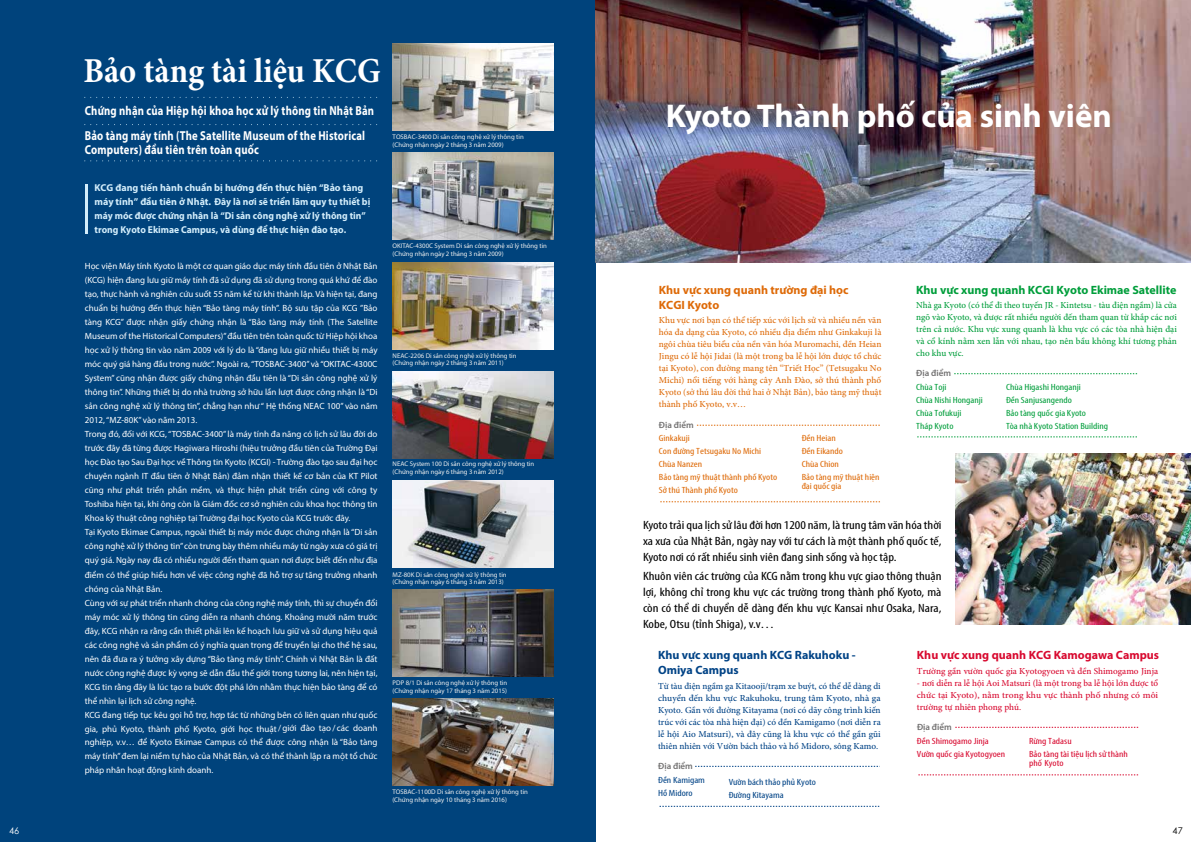
<style>
.page{position:relative;width:1191px;height:842px;background:#fff}
.page>*{position:absolute;margin:0;border:0;box-sizing:border-box;transform-origin:0 0}
.t1{font:700 35px "Minion Pro";color:#fff;scale:.93 1}
.t2{font:700 33px "Myriad Pro";color:#fff}
.t3{font:700 13px/25.3px "Myriad Pro";letter-spacing:.015em;color:#fff;scale:.82 1}
.t4{font:condensed 12px/16px "Myriad Pro";color:#000;text-align:justify;scale:1.19 1}
.t5{font:700 12px "Myriad Pro";color:#009e3b}
.t6{font:700 12px/15px "Myriad Pro";color:#004386}
.t7{font:700 12px/15px "Myriad Pro";color:#de6a08}
.t8{font:700 12px "Myriad Pro";color:#d8092f}
.t9{font:700 10px/14px "Myriad Pro";color:#d3edfb}
.t10{font:500 9.2px/12px "Minion Pro";color:#de6a08;text-align:justify}
.t11{font:500 9.2px/12px "Minion Pro";color:#004386;text-align:justify}
.t12{font:500 9.2px/12px "Minion Pro";color:#009e3b;text-align:justify}
.t13{font:500 9.2px/12px "Minion Pro";color:#d8092f;text-align:justify}
.t14{font:9.2px "Century Gothic";color:#fff}
.t15{font:9.2px "Century Gothic";color:#000}
.t16{font:9px/14px "Myriad Pro";color:#fff}
.t17{font:condensed 9px/13px "Myriad Pro";color:#de6a08;scale:1.2 1}
.t18{font:condensed 9px/13px "Myriad Pro";color:#009e3b;scale:1.2 1}
.t19{font:condensed 9px/13px "Myriad Pro";color:#d8092f;scale:1.2 1}
.t20{font:condensed 9px/13px "Myriad Pro";color:#004386;scale:1.2 1}
.t21{font:600 9px "Myriad Pro";color:#727171}
.t22{font:6.7px/7.8px "Myriad Pro";color:#efefef}
.s1{font-family:"Koz Go Pro"}
</style>
<div class="page">
<div style="left:0;top:0;width:596px;height:842px;background:#00437c"></div>
<img style="left:596px;top:0;width:595px;height:263px">
<img style="left:955px;top:453px;width:236px;height:172px">
<img style="left:393px;top:481px;width:161px;height:87px">
<img style="left:393px;top:262px;width:161px;height:87px">
<img style="left:393px;top:371px;width:161px;height:87px">
<img style="left:392px;top:44px;width:161px;height:87px">
<img style="left:393px;top:153px;width:161px;height:87px">
<svg style="left:85px;top:97px;width:293px;height:1px"></svg>
<img style="left:392px;top:590px;width:161px;height:87px">
<img style="left:393px;top:698px;width:161px;height:88px">
<svg style="left:85px;top:124px;width:293px;height:1px"></svg>
<svg style="left:85px;top:160px;width:293px;height:1px"></svg>
<hr style="left:85px;top:184px;width:3px;height:49px;background:#d3edfb">
<svg style="left:955px;top:727px;width:183px;height:1px"></svg>
<svg style="left:918px;top:775px;width:220px;height:1px"></svg>
<svg style="left:954px;top:373px;width:183px;height:1px"></svg>
<svg style="left:917px;top:437px;width:220px;height:1px"></svg>
<svg style="left:695px;top:766px;width:183px;height:1px"></svg>
<svg style="left:659px;top:806px;width:220px;height:1px"></svg>
<svg style="left:697px;top:425px;width:183px;height:1px"></svg>
<svg style="left:660px;top:502px;width:220px;height:1px"></svg>
<h1 class="t1" style="left:83px;top:47px;width:321px">Bảo tàng tài liệu KCG</h1>
<h3 class="t3" style="left:85px;top:97px;width:354px">Chứng nhận của Hiệp hội khoa học xử lý thông tin Nhật Bản<br>Bảo tàng máy tính (The Satellite Museum of the Historical</h3>
<h3 class="t3" style="left:85px;top:136px;width:214px">Computers) đầu tiên trên toàn quốc</h3>
<p class="t9" style="left:94px;top:180px;width:277px">KCG đang tiến hành chuẩn bị hướng đến thực hiện “Bảo tàng máy tính” đầu tiên ở Nhật. Đây là nơi sẽ triển lãm quy tụ thiết bị máy móc được chứng nhận là “Di sản công nghệ xử lý thông tin” trong Kyoto Ekimae Campus, và dùng để thực hiện đào tạo.</p>
<p class="t16" style="left:85px;top:259px;width:294px">Học viện Máy tính Kyoto là một cơ quan giáo dục máy tính đầu tiên ở Nhật Bản (KCG) hiện đang lưu giữ máy tính đã sử dụng đã sử dụng trong quá khứ để đào tạo, thực hành và nghiên cứu suốt 55 năm kể từ khi thành lập. Và hiện tại, đang chuẩn bị hướng đến thực hiện “Bảo tàng máy tính”. Bộ sưu tập của KCG ”Bảo tàng KCG” được nhận giấy chứng nhận là “Bảo tàng máy tính (The Satellite Museum of the Historical Computers)” đầu tiên trên toàn quốc từ Hiệp hội khoa học xử lý thông tin vào năm 2009 với lý do là “đang lưu giữ nhiều thiết bị máy móc quý giá hàng đầu trong nước”. Ngoài ra, “TOSBAC<span class="s1">-</span>3400” và “OKITAC-4300C System” cũng nhận được giấy chứng nhận đầu tiên là “Di sản công nghệ xử lý thông tin”. Những thiết bị do nhà trường sở hữu lần lượt được công nhận là “Di sản công nghệ xử lý thông tin”, chẳng hạn như “ Hệ thống NEAC 100” vào năm 2012, “MZ-80K” vào năm 2013.<br>Trong đó, đối với KCG, “TOSBAC-3400” là máy tính đa năng có lịch sử lâu đời do trước đây đã từng được Hagiwara Hiroshi (hiệu trưởng đầu tiên của Trường Đại học Đào tạo Sau Đại học về Thông tin Kyoto (KCGI) - Trường đào tạo sau đại học chuyên ngành IT đầu tiên ở Nhật Bản) đảm nhận thiết kế cơ bản của KT Pilot cũng như phát triển phần mềm, và thực hiện phát triển cùng với công ty Toshiba hiện tại, khi ông còn là Giám đốc cơ sở nghiên cứu khoa học thông tin Khoa kỹ thuật công nghiệp tại Trường đại học Kyoto của KCG trước đây.<br>Tại Kyoto Ekimae Campus, ngoài thiết bị máy móc được chứng nhận là “Di sản công nghệ xử lý thông tin” còn trưng bày thêm nhiều máy từ ngày xưa có giá trị quý giá. Ngày nay đã có nhiều người đến tham quan nơi được biết đến như địa điểm có thể giúp hiểu hơn về việc công nghệ đã hỗ trợ sự tăng trưởng nhanh chóng của Nhật Bản.<br>Cùng với sự phát triển nhanh chóng của công nghệ máy tính, thì sự chuyển đổi máy móc xử lý thông tin cũng diễn ra nhanh chóng. Khoảng mười năm trước đây, KCG nhận ra rằng cần thiết phải lên kế hoạch lưu giữ và sử dụng hiệu quả các công nghệ và sản phẩm có ý nghĩa quan trọng để truyền lại cho thế hệ sau, nên đã đưa ra ý tưởng xây dựng “Bảo tàng máy tính”. Chính vì Nhật Bản là đất nước công nghệ được kỳ vọng sẽ dẫn đầu thế giới trong tương lai, nên hiện tại, KCG tin rằng đây là lúc tạo ra bước đột phá lớn nhằm thực hiện bảo tàng để có thể nhìn lại lịch sử công nghệ.<br>KCG đang tiếp tục kêu gọi hỗ trợ, hợp tác từ những bên có liên quan như quốc gia, phủ Kyoto, thành phố Kyoto, giới học thuật/ giới đào tạo / các doanh nghiệp, v.v… để Kyoto Ekimae Campus có thể được công nhận là “Bảo tàng máy tính” đem lại niềm tự hào của Nhật Bản, và có thể thành lập ra một tổ chức pháp nhân hoạt động kinh doanh.</p>
<p class="t22" style="left:393px;top:133px;width:133px">TOSBAC-3400 Di sản công nghệ xử lý thông tin (Chứng nhận ngày 2 tháng 3 năm 2009)</p>
<p class="t22" style="left:393px;top:242px;width:156px">OKITAC-4300C System Di sản công nghệ xử lý thông tin (Chứng nhận ngày 2 tháng 3 năm 2009)</p>
<p class="t22" style="left:393px;top:351px;width:125px">NEAC-2206 Di sản công nghệ xử lý thông tin (Chứng nhận ngày 2 tháng 3 năm 2011)</p>
<p class="t22" style="left:393px;top:460px;width:143px">NEAC System 100 Di sản công nghệ xử lý thông tin (Chứng nhận ngày 6 tháng 3 năm 2012)</p>
<p class="t22" style="left:393px;top:570px;width:115px">MZ-80K Di sản công nghệ xử lý thông tin (Chứng nhận ngày 6 tháng 3 năm 2013)</p>
<p class="t22" style="left:393px;top:679px;width:116px">PDP 8/1 Di sản công nghệ xử lý thông tin (Chứng nhận ngày 17 tháng 3 năm 2015)</p>
<p class="t22" style="left:392px;top:788px;width:137px">TOSBAC-1100D Di sản công nghệ xử lý thông tin (Chứng nhận ngày 10 tháng 3 năm 2016)</p>
<h2 class="t2" style="left:666px;top:94px;width:447px">Kyoto Thành phố của sinh viên</h2>
<h3 class="t7" style="left:659px;top:282px;width:191px">Khu vực xung quanh trường đại học<br>KCGI Kyoto</h3>
<p class="t10" style="left:659px;top:314px;width:224px">Khu vực nơi bạn có thể tiếp xúc với lịch sử và nhiều nền văn hóa đa dạng của Kyoto, có nhiều địa điểm như Ginkakuji là ngôi chùa tiêu biểu của nền văn hóa Muromachi, đền Heian Jingu có lễ hội Jidai (là một trong ba lễ hội lớn được tổ chức tại Kyoto), con đường mang tên “Triết Học” (Tetsugaku No Michi) nổi tiếng với hàng cây Anh Đào, sở thú thành phố Kyoto (sở thú lâu đời thứ hai ở Nhật Bản), bảo tàng mỹ thuật thành phố Kyoto, v.v…</p>
<p class="t21" style="left:659px;top:419px;width:36px">Địa điểm</p>
<p class="t17" style="left:659px;top:432px;width:100px">Ginkakuji<br>Con đường Tetsugaku No Michi<br>Chùa Nanzen<br>Bảo tàng mỹ thuật thành phố Kyoto<br>Sở thú Thành phố Kyoto</p>
<p class="t17" style="left:801px;top:432px;width:66px">Đền Heian<br>Đền Eikando<br>Chùa Chion<br>Bảo tàng mỹ thuật hiện</p>
<p class="t17" style="left:801px;top:480px;width:35px">đại quốc gia</p>
<h3 class="t5" style="left:916px;top:282px;width:262px">Khu vực xung quanh KCGI Kyoto Ekimae Satellite</h3>
<p class="t12" style="left:916px;top:299px;width:262px">Nhà ga Kyoto (có thể đi theo tuyến JR - Kintetsu - tàu điện ngầm) là cửa ngõ vào Kyoto, và được rất nhiều người đến tham quan từ khắp các nơi trên cả nước. Khu vực xung quanh là khu vực có các tòa nhà hiện đại và cổ kính nằm xen lẫn với nhau, tạo nên bầu không khí tương phản cho khu vực.</p>
<p class="t21" style="left:916px;top:367px;width:36px">Địa điểm</p>
<p class="t18" style="left:916px;top:380px;width:57px">Chùa Toji<br>Chùa Nishi Honganji<br>Chùa Tofukuji<br>Tháp Kyoto</p>
<p class="t18" style="left:1006px;top:380px;width:87px">Chùa Higashi Honganji<br>Đền Sanjusangendo<br>Bảo tàng quốc gia Kyoto<br>Tòa nhà Kyoto Station Building</p>
<h3 class="t4" style="left:643px;top:517px;width:252px">Kyoto trải qua lịch sử lâu đời hơn 1200 năm, là trung tâm văn hóa thời xa xưa của Nhật Bản, ngày nay với tư cách là một thành phố quốc tế, Kyoto nơi có rất nhiều sinh viên đang sinh sống và học tập.</h3>
<h3 class="t4" style="left:643px;top:568px;width:252px">Khuôn viên các trường của KCG nằm trong khu vực giao thông thuận lợi, không chỉ trong khu vực các trường trong thành phố Kyoto, mà còn có thể di chuyển dễ dàng đến khu vực Kansai như Osaka, Nara, Kobe, Otsu (tỉnh Shiga), v.v…</h3>
<h3 class="t8" style="left:917px;top:647px;width:244px">Khu vực xung quanh KCG Kamogawa Campus</h3>
<p class="t13" style="left:917px;top:665px;width:243px">Trường gần vườn quốc gia Kyotogyoen và đền Shimogamo Jinja</p>
<p class="t13" style="left:917px;top:677px;width:243px">- nơi diễn ra lễ hội Aoi Matsuri (là một trong ba lễ hội lớn được tổ chức tại Kyoto), nằm trong khu vực thành phố nhưng có môi trường tự nhiên phong phú.</p>
<p class="t21" style="left:917px;top:721px;width:36px">Địa điểm</p>
<p class="t19" style="left:917px;top:734px;width:75px">Đền Shimogamo Jinja<br>Vườn quốc gia Kyotogyoen</p>
<p class="t19" style="left:1029px;top:734px;width:84px">Rừng Tadasu<br>Bảo tàng tài tiệu lịch sử thành</p>
<p class="t19" style="left:1029px;top:756px;width:30px">phố Kyoto</p>
<h3 class="t6" style="left:658px;top:647px;width:199px">Khu vực xung quanh KCG Rakuhoku -<br>Omiya Campus</h3>
<p class="t11" style="left:658px;top:680px;width:224px">Từ tàu điện ngầm ga Kitaooji/trạm xe buýt, có thể dễ dàng di chuyển đến khu vực Rakuhoku, trung tâm Kyoto, nhà ga Kyoto. Gần với đường Kitayama (nơi có dãy công trình kiến trúc với các tòa nhà hiện đại) có đền Kamigamo (nơi diễn ra lễ hội Aio Matsuri), và đây cũng là khu vực có thể gần gũi thiên nhiên với Vườn bách thảo và hồ Midoro, sông Kamo.</p>
<p class="t21" style="left:658px;top:760px;width:36px">Địa điểm</p>
<p class="t20" style="left:658px;top:773px;width:40px">Đền Kamigam<br>Hồ Midoro</p>
<p class="t20" style="left:728px;top:775px;width:74px">Vườn bách thảo phủ Kyoto<br>Đường Kitayama</p>
<p class="t14" style="left:9px;top:824px;width:12px">46</p>
<p class="t15" style="left:1172px;top:824px;width:12px">47</p>
</div>
